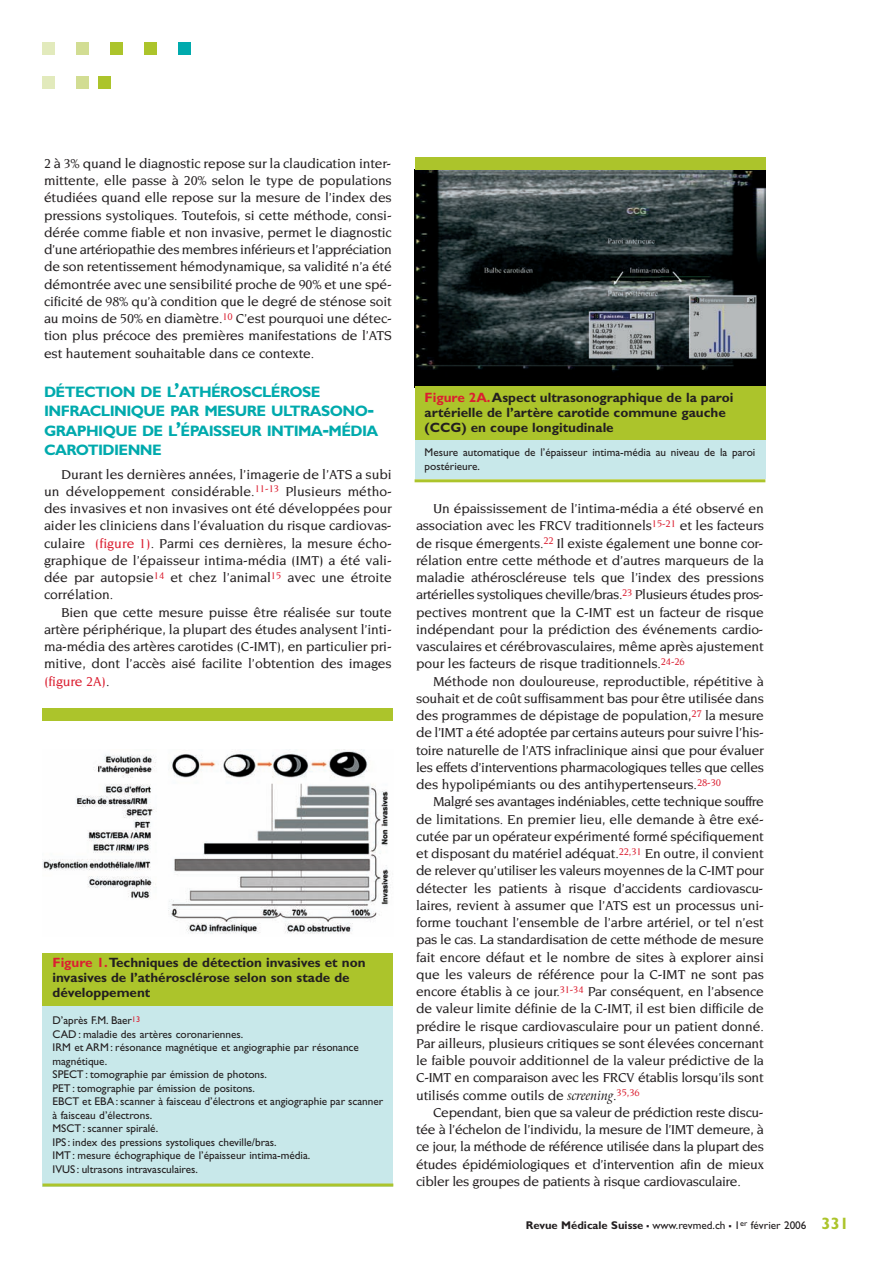
<style>
.page{position:relative;width:893px;height:1263px;background:#fff}
.page>*{position:absolute;margin:0;border:0;box-sizing:border-box;transform-origin:0 0}
.t1{font:700 15.15px/19.5px "Gill Sans";letter-spacing:-.04em;color:#00aaad}
.t2{font:500 13.95px/17.2px "Novarese";letter-spacing:-.01em;color:#231f20;text-align:justify}
.t3{font:700 13.5px/15px "Gill Sans";color:#231f20}
.t4{font:11.25px/13.5px "Gill Sans";color:#231f20}
.s1{font-size:20.25px}
.s2{color:#db1f31}
.s3{font-family:"Arrus BT";font-weight:400;font-style:italic}
.s4{font-weight:700}
.s5{font-weight:700;font-size:16.5px}
.s6{font-weight:700;font-size:16.5px;color:#acc42b}
</style>
<div class="page">
<div style="left:179px;top:43px;width:12px;height:12px;background:#00aaad"></div>
<div style="left:145px;top:43px;width:12px;height:12px;background:#acc42b"></div>
<div style="left:111px;top:43px;width:12px;height:12px;background:#acc42b"></div>
<div style="left:77px;top:43px;width:12px;height:12px;background:#d2dd93"></div>
<div style="left:43px;top:43px;width:12px;height:12px;background:#e2eabc"></div>
<div style="left:99px;top:77px;width:12px;height:12px;background:#acc42b"></div>
<div style="left:77px;top:77px;width:12px;height:12px;background:#d2dd93"></div>
<div style="left:43px;top:77px;width:12px;height:12px;background:#e2eabc"></div>
<img style="left:43px;top:749px;width:346px;height:185px">
<div style="left:43px;top:1004px;width:350px;height:182px;background:#c8e8ea"></div>
<div style="left:43px;top:953px;width:350px;height:52px;background:#acc42b"></div>
<div style="left:43px;top:708px;width:350px;height:12px;background:#acc42b"></div>
<hr style="left:43px;top:1183px;width:350px;height:3px;background:#acc42b">
<img style="left:415px;top:170px;width:350px;height:217px">
<div style="left:415px;top:438px;width:350px;height:41px;background:#c8e8ea"></div>
<div style="left:415px;top:387px;width:350px;height:53px;background:#acc42b"></div>
<div style="left:415px;top:157px;width:350px;height:13px;background:#acc42b"></div>
<hr style="left:415px;top:479px;width:350px;height:3px;background:#acc42b">
<p class="t2" style="left:44px;top:155px;width:349px">2 à 3% quand le diagnostic repose sur la claudication inter&shy;mittente, elle passe à 20% selon le type de populations étudiées quand elle repose sur la mesure de l’index des pressions systoliques. Toutefois, si cette méthode, consi&shy;dérée comme fiable et non invasive, permet le diagnostic d’une artériopathie des membres inférieurs et l’appréciation de son retentissement hémodynamique, sa validité n’a été démontrée avec une sensibilité proche de 90% et une spé&shy;cificité de 98% qu’à condition que le degré de sténose soit au moins de 50% en diamètre.<sup>10</sup> C’est pourquoi une détec&shy;tion plus précoce des premières manifestations de l’ATS est hautement souhaitable dans ce contexte.</p>
<p class="t1" style="left:44px;top:383px;width:336px">DÉTECTION DE L<span class="s1">’</span>ATHÉROSCLÉROSE<br>INFRACLINIQUE PAR MESURE ULTRASONO<span class="s1">-<br></span>GRAPHIQUE DE L<span class="s1">’</span>ÉPAISSEUR INTIMA<span class="s1">-</span>MÉDIA<br>CAROTIDIENNE</p>
<p class="t2" style="left:44px;top:466px;width:349px;text-indent:17px">Durant les dernières années, l’imagerie de l’ATS a subi un développement considérable.<sup>11-13</sup> Plusieurs métho&shy;des invasives et non invasives ont été développées pour aider les cliniciens dans l’évaluation du risque cardiovas&shy;culaire <span class="s2">(figure 1)</span>. Parmi ces dernières, la mesure écho&shy;graphique de l’épaisseur intima-média (IMT) a été vali&shy;dée par autopsie<sup>14</sup> et chez l’animal<sup>15</sup> avec une étroite corrélation.</p>
<p class="t2" style="left:44px;top:604px;width:349px;text-indent:17px">Bien que cette mesure puisse être réalisée sur toute artère périphérique, la plupart des études analysent l’inti&shy;ma-média des artères carotides (C-IMT), en particulier pri&shy;mitive, dont l’accès aisé facilite l’obtention des images <span class="s2">(figure 2A)</span>.</p>
<p class="t3" style="left:53px;top:956px;width:314px"><span class="s2">Figure 1.</span>Techniques de détection invasives et non invasives de l’athérosclérose selon son stade de développement</p>
<p class="t4" style="left:53px;top:1015px;width:332px">D’après F.M. Baer<sup>13<br></sup>CAD : maladie des artères coronariennes.<br>IRM et ARM: résonance magnétique et angiographie par résonance magnétique.<br>SPECT: tomographie par émission de photons.<br>PET: tomographie par émission de positons.<br>EBCT et EBA: scanner à faisceau d’électrons et angiographie par scanner à faisceau d’électrons.<br>MSCT: scanner spiralé.<br>IPS : index des pressions systoliques cheville/bras.<br>IMT: mesure échographique de l’épaisseur intima-média.<br>IVUS : ultrasons intravasculaires.</p>
<p class="t3" style="left:425px;top:391px;width:310px"><span class="s2">Figure 2A.</span>Aspect ultrasonographique de la paroi artérielle de l’artère carotide commune gauche (CCG) en coupe longitudinale</p>
<p class="t4" style="left:425px;top:447px;width:332px">Mesure automatique de l’épaisseur intima-média au niveau de la paroi postérieure.</p>
<p class="t2" style="left:416px;top:500px;width:349px;text-indent:17px">Un épaississement de l’intima-média a été observé en association avec les FRCV traditionnels<sup>15-21</sup> et les facteurs de risque émergents.<sup>22</sup> Il existe également une bonne cor&shy;rélation entre cette méthode et d’autres marqueurs de la maladie athéroscléreuse tels que l’index des pressions artérielles systoliques cheville/bras.<sup>23</sup> Plusieurs études pros&shy;pectives montrent que la C-IMT est un facteur de risque indépendant pour la prédiction des événements cardio&shy;vasculaires et cérébrovasculaires, même après ajustement pour les facteurs de risque traditionnels.<sup>24-26</sup></p>
<p class="t2" style="left:416px;top:673px;width:349px;text-indent:17px">Méthode non douloureuse, reproductible, répétitive à souhait et de coût suffisamment bas pour être utilisée dans des programmes de dépistage de population,<sup>27</sup> la mesure de l’IMT a été adoptée par certains auteurs pour suivre l’his&shy;toire naturelle de l’ATS infraclinique ainsi que pour évaluer les effets d’interventions pharmacologiques telles que celles des hypolipémiants ou des antihypertenseurs.<sup>28-30</sup></p>
<p class="t2" style="left:416px;top:794px;width:349px;text-indent:17px">Malgré ses avantages indéniables, cette technique souffre de limitations. En premier lieu, elle demande à être exé&shy;cutée par un opérateur expérimenté formé spécifiquement et disposant du matériel adéquat.<sup>22,31</sup> En outre, il convient de relever qu’utiliser les valeurs moyennes de la C-IMT pour détecter les patients à risque d’accidents cardiovascu&shy;laires, revient à assumer que l’ATS est un processus uni&shy;forme touchant l’ensemble de l’arbre artériel, or tel n’est pas le cas. La standardisation de cette méthode de mesure fait encore défaut et le nombre de sites à explorer ainsi que les valeurs de référence pour la C-IMT ne sont pas encore établis à ce jour.<sup>31-34</sup> Par conséquent, en l’absence de valeur limite définie de la C-IMT, il est bien difficile de prédire le risque cardiovasculaire pour un patient donné.<br>Par ailleurs, plusieurs critiques se sont élevées concernant le faible pouvoir additionnel de la valeur prédictive de la C-IMT en comparaison avec les FRCV établis lorsqu’ils sont utilisés comme outils de <span class="s3">screening</span>.<sup>35,36</sup></p>
<p class="t2" style="left:416px;top:1104px;width:349px;text-indent:17px">Cependant, bien que sa valeur de prédiction reste discu&shy;tée à l’échelon de l’individu, la mesure de l’IMT demeure, à ce jour, la méthode de référence utilisée dans la plupart des études épidémiologiques et d’intervention afin de mieux cibler les groupes de patients à risque cardiovasculaire.</p>
<p class="t4" style="left:526px;top:1219px;width:325px"><span class="s4">Revue Médicale Suisse</span> <span class="s5">–</span> www.revmed.ch <span class="s5">–</span> 1<sup>er</sup> février 2006 <span class="s6">331</span></p>
</div>
